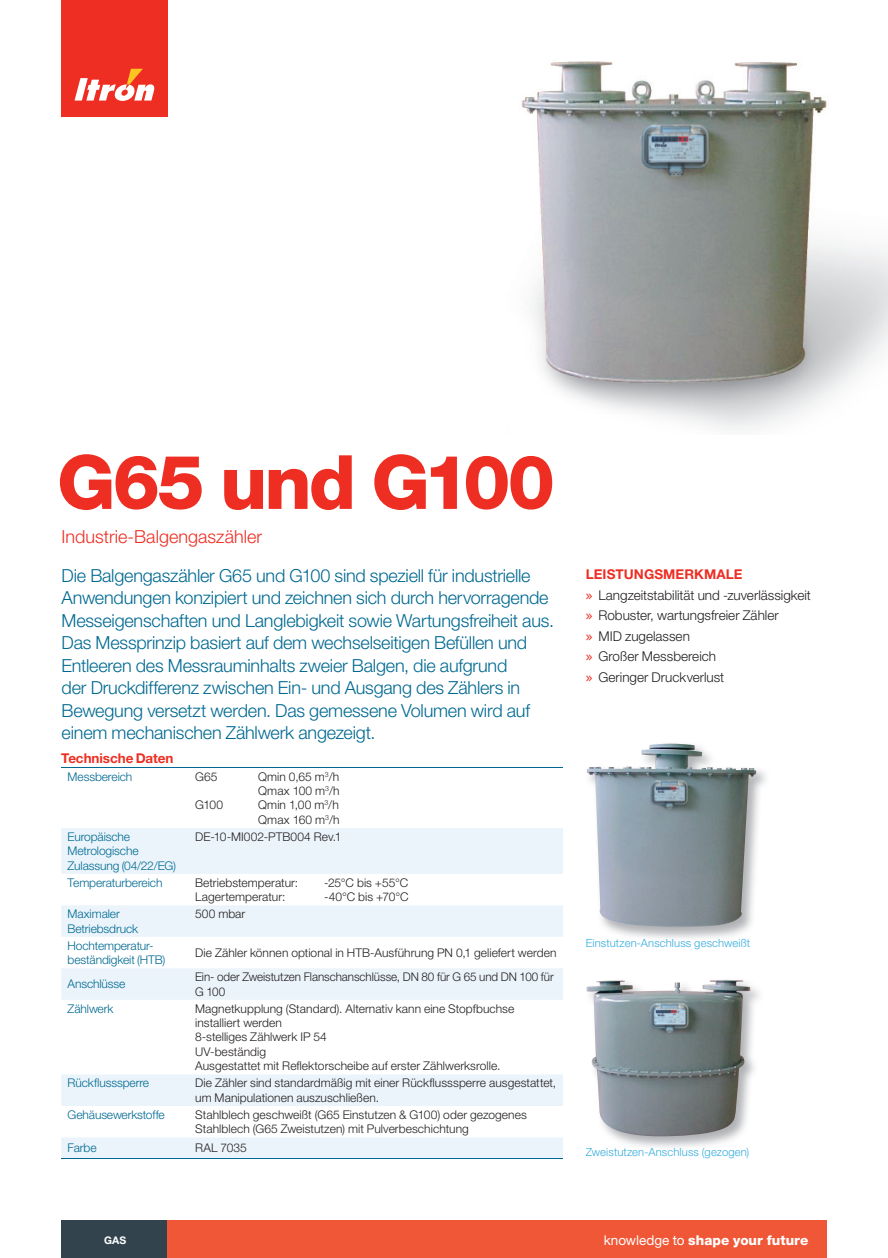
<style>
.page{position:relative;width:888px;height:1258px;background:#fff}
.page>*{position:absolute;margin:0;border:0;box-sizing:border-box;transform-origin:0 0}
.t1{font:800 75px "Helvetica Neue LT Std";letter-spacing:-.035em;color:#ee2e22}
.t2{font:300 18px/22.5px "Helvetica Neue LT Std";letter-spacing:-.01em;color:#006991}
.t3{font:300 18px "Helvetica Neue LT Std";color:#ee2e22}
.t4{font:300 13.5px/20.5px "Helvetica Neue LT Std";color:#231f20}
.t5{font:800 13.5px "Helvetica Neue LT Std";letter-spacing:.005em;color:#fff}
.t6{font:700 13.5px "Helvetica Neue LT Std";letter-spacing:-.005em;color:#ee2e22}
.t7{font:300 12px/14.4px "Helvetica Neue LT Std";letter-spacing:.005em;color:#231f20}
.t8{font:300 12px/14.4px "Helvetica Neue LT Std";letter-spacing:-.01em;color:#006991}
.t9{font:300 11.25px "Helvetica Neue LT Std";letter-spacing:.01em;color:#36acdd}
.t10{font:700 10.5px "Helvetica Neue LT Std";color:#fff}
.s1{font-weight:700;color:#ee2e22}
.s2{font-family:"Lucida Grande";font-weight:400;color:#ee2e22}
.s3{font-weight:400}
</style>
<div class="page">
<img style="left:522px;top:61px;width:366px;height:369px">
<img style="left:587px;top:743px;width:169px;height:185px">
<img style="left:587px;top:980px;width:163px;height:157px">
<svg style="left:61px;top:828px;width:502px;height:330px"></svg>
<hr style="left:61px;top:767px;width:502px;height:1px;background:#006991">
<hr style="left:61px;top:1158px;width:502px;height:1px;background:#006991">
<div style="left:61px;top:0;width:107px;height:117px;background:#ee2e22"></div>
<svg style="left:75px;top:69px;width:80px;height:32px"></svg>
<div style="left:61px;top:1220px;width:107px;height:38px;background:#32434d"></div>
<div style="left:168px;top:1220px;width:659px;height:38px;background:#f05737"></div>
<h1 class="t1" style="left:57px;top:455px;width:499px">G65 und G100</h1>
<h2 class="t3" style="left:62px;top:530px;width:202px">Industrie-Balgengaszähler</h2>
<p class="t2" style="left:62px;top:566px;width:494px">Die Balgengaszähler G65 und G100 sind speziell für industrielle Anwendungen konzipiert und zeichnen sich durch hervorragende Messeigenschaften und Langlebigkeit sowie Wartungsfreiheit aus.<br>Das Messprinzip basiert auf dem wechselseitigen Befüllen und Entleeren des Messrauminhalts zweier Balgen, die aufgrund<br>der Druckdifferenz zwischen Ein- und Ausgang des Zählers in Bewegung versetzt werden. Das gemessene Volumen wird auf einem mechanischen Zählwerk angezeigt.</p>
<p class="t4" style="left:586px;top:565px;width:227px"><span class="s1">LEISTUNGSMERKMALE<br></span><span class="s2">»</span> Langzeitstabilität und -zuverlässigkeit <span class="s2">»</span> Robuster, wartungsfreier Zähler<br><span class="s2">»</span> MID zugelassen<br><span class="s2">»</span> Großer Messbereich<br><span class="s2">»</span> Geringer Druckverlust</p>
<p class="t6" style="left:61px;top:753px;width:114px">Technische Daten</p>
<p class="t8" style="left:68px;top:770px;width:66px">Messbereich</p>
<p class="t7" style="left:195px;top:770px;width:24px">G65</p>
<p class="t7" style="left:258px;top:770px;width:83px">Qmin 0,65 m<sup>3</sup>/h<br>Qmax 100 m<sup>3</sup>/h</p>
<p class="t7" style="left:195px;top:799px;width:29px">G100</p>
<p class="t7" style="left:258px;top:799px;width:83px">Qmin 1,00 m<sup>3</sup>/h<br>Qmax 160 m<sup>3</sup>/h</p>
<p class="t8" style="left:68px;top:830px;width:110px">Europäische<br>Metrologische<br>Zulassung (04/22/EG)</p>
<p class="t7" style="left:195px;top:830px;width:148px">DE-10-MI002-PTB004 Rev.1</p>
<p class="t8" style="left:68px;top:876px;width:96px">Temperaturbereich</p>
<p class="t7" style="left:195px;top:876px;width:104px">Betriebstemperatur:</p>
<p class="t7" style="left:324px;top:876px;width:85px">-25°C bis +55°C</p>
<p class="t7" style="left:195px;top:891px;width:92px">Lagertemperatur:</p>
<p class="t7" style="left:324px;top:891px;width:86px">-40°C bis +70°C</p>
<p class="t8" style="left:68px;top:908px;width:72px">Maximaler<br>Betriebsdruck</p>
<p class="t7" style="left:195px;top:908px;width:52px">500 mbar</p>
<p class="t8" style="left:68px;top:939px;width:99px">Hochtemperatur&shy;beständigkeit (HTB)</p>
<p class="t7" style="left:195px;top:946px;width:363px">Die Zähler können optional in HTB-Ausführung PN 0,1 geliefert werden</p>
<p class="t8" style="left:68px;top:978px;width:59px">Anschlüsse</p>
<p class="t7" style="left:195px;top:971px;width:360px">Ein- oder Zweistutzen Flanschanschlüsse, DN 80 für G 65 und DN 100 für<br>G 100</p>
<p class="t8" style="left:68px;top:1002px;width:47px">Zählwerk</p>
<p class="t7" style="left:195px;top:1002px;width:321px">Magnetkupplung (Standard). Alternativ kann eine Stopfbuchse installiert werden<br>8-stelliges Zählwerk IP 54<br>UV-beständig<br>Ausgestattet mit Reflektorscheibe auf erster Zählwerksrolle.</p>
<p class="t8" style="left:68px;top:1077px;width:83px">Rückflusssperre</p>
<p class="t7" style="left:195px;top:1077px;width:363px">Die Zähler sind standardmäßig mit einer Rückflusssperre ausgestattet, um Manipulationen auszuschließen.</p>
<p class="t8" style="left:68px;top:1108px;width:99px">Gehäusewerkstoffe</p>
<p class="t7" style="left:195px;top:1108px;width:333px">Stahlblech geschweißt (G65 Einstutzen &amp; G100) oder gezogenes<br>Stahlblech (G65 Zweistutzen) mit Pulverbeschichtung</p>
<p class="t8" style="left:68px;top:1142px;width:30px">Farbe</p>
<p class="t7" style="left:195px;top:1142px;width:53px">RAL 7035</p>
<p class="t9" style="left:586px;top:939px;width:166px">Einstutzen-Anschluss geschweißt</p>
<p class="t9" style="left:586px;top:1148px;width:165px">Zweistutzen-Anschluss (gezogen)</p>
<p class="t10" style="left:104px;top:1237px;width:24px">GAS</p>
<p class="t5" style="left:604px;top:1235px;width:206px"><span class="s3">knowledge to</span> shape your future</p>
</div>
